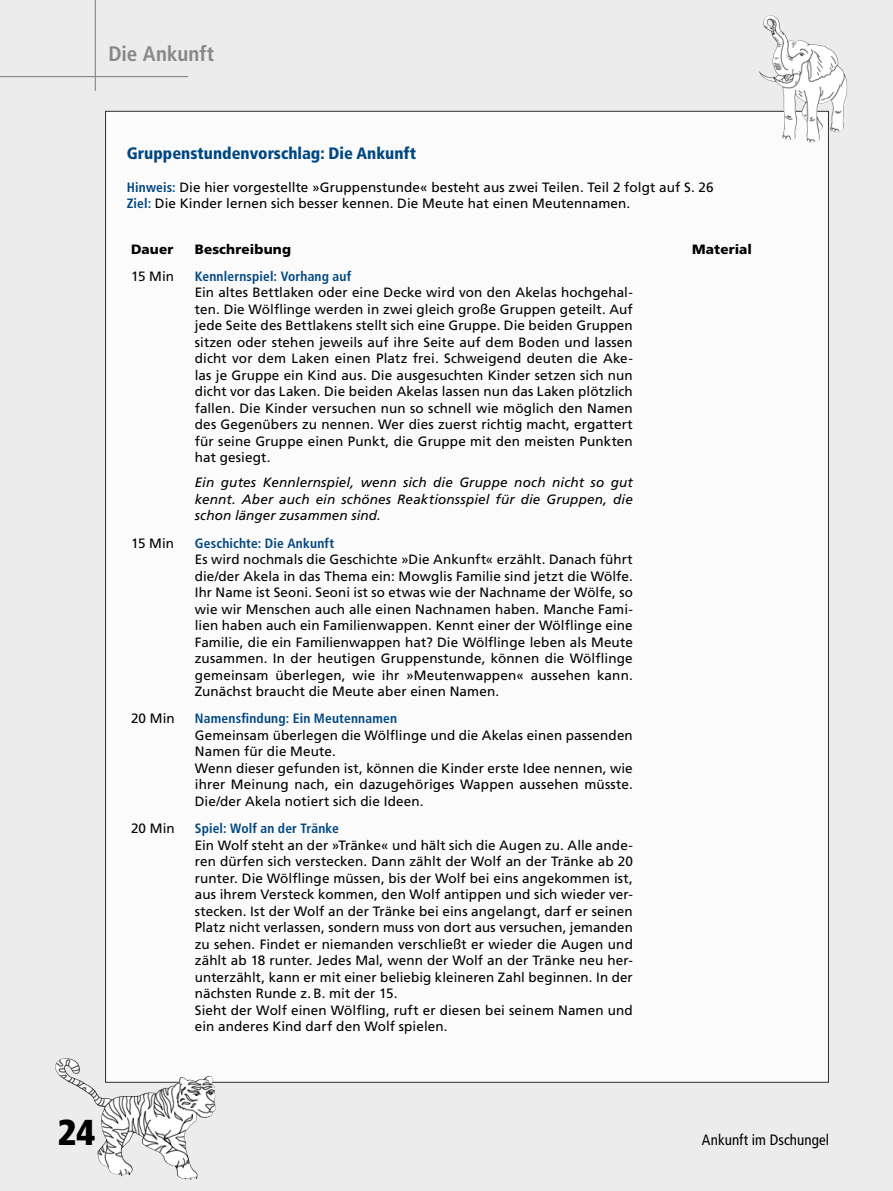
<style>
.page{position:relative;width:893px;height:1191px;background:#ececed}
.page>*{position:absolute;margin:0;border:0;box-sizing:border-box;transform-origin:0 0}
.t1{font:900 condensed 36px "Frutiger LT Std";color:#000}
.t2{font:700 condensed 21px "Frutiger LT Std";letter-spacing:.005em;color:#878786}
._3_blau{font:900 condensed 16.5px "Frutiger LT Std";color:#004782}
.t3{font:condensed 15px "Frutiger LT Std";letter-spacing:.005em;color:#000}
._5_Text{font:13.5px/16.5px "Frutiger LT Std";letter-spacing:.01em;color:#000;text-align:justify}
._7_Text_plus1_1{font:italic 13.5px/16.5px "Frutiger LT Std";letter-spacing:.01em;color:#000;text-align:justify}
._5_Text-2{font:700 condensed 13.5px "Frutiger LT Std";letter-spacing:.015em;color:#004782}
._5_Text-3{font:900 13.5px "Frutiger LT Std";letter-spacing:.01em;color:#000}
.s1{font-weight:700;font-stretch:condensed;color:#004782}
</style>
<div class="page">
<hr style="left:0;top:76px;width:188px;height:1px;background:#878786">
<hr style="left:95px;top:0;width:1px;height:91px;background:#878786">
<div style="left:106px;top:111px;width:722px;height:971px;background:#fff"></div>
<img style="left:763px;top:15px;width:8px;height:16px">
<img style="left:55px;top:1058px;width:10px;height:21px">
<h2 class="t2" style="left:108px;top:41px;width:107px">Die Ankunft</h2>
<p class="_3_blau" style="left:127px;top:143px;width:291px">Gruppenstundenvorschlag: Die Ankunft</p>
<p class="_5_Text" style="left:127px;top:179px;width:588px"><span class="s1">Hinweis:</span> Die hier vorgestellte »Gruppenstunde« besteht aus zwei Teilen. Teil 2 folgt auf S. 26</p>
<p class="_5_Text" style="left:127px;top:195px;width:505px"><span class="s1">Ziel:</span> Die Kinder lernen sich besser kennen. Die Meute hat einen Meutennamen.</p>
<p class="_5_Text-3" style="left:131px;top:241px;width:44px">Dauer</p>
<p class="_5_Text-3" style="left:195px;top:241px;width:98px">Beschreibung</p>
<p class="_5_Text-3" style="left:692px;top:241px;width:61px">Material</p>
<p class="_5_Text" style="left:131px;top:268px;width:45px">15 Min</p>
<p class="_5_Text-2" style="left:195px;top:268px;width:158px">Kennlernspiel: Vorhang auf</p>
<p class="_5_Text" style="left:195px;top:284px;width:440px">Ein altes Bettlaken oder eine Decke wird von den Akelas hochgehal&shy;ten. Die Wölflinge werden in zwei gleich große Gruppen geteilt. Auf jede Seite des Bettlakens stellt sich eine Gruppe. Die beiden Gruppen sitzen oder stehen jeweils auf ihre Seite auf dem Boden und lassen dicht vor dem Laken einen Platz frei. Schweigend deuten die Ake&shy;las je Gruppe ein Kind aus. Die ausgesuchten Kinder setzen sich nun dicht vor das Laken. Die beiden Akelas lassen nun das Laken plötzlich fallen. Die Kinder versuchen nun so schnell wie möglich den Namen des Gegenübers zu nennen. Wer dies zuerst richtig macht, ergattert für seine Gruppe einen Punkt, die Gruppe mit den meisten Punkten hat gesiegt.</p>
<p class="_7_Text_plus1_1" style="left:195px;top:474px;width:440px">Ein gutes Kennlernspiel, wenn sich die Gruppe noch nicht so gut kennt. Aber auch ein schönes Reaktionsspiel für die Gruppen, die schon länger zusammen sind.</p>
<p class="_5_Text" style="left:131px;top:535px;width:45px">15 Min</p>
<p class="_5_Text-2" style="left:195px;top:535px;width:141px">Geschichte: Die Ankunft</p>
<p class="_5_Text" style="left:195px;top:551px;width:439px">Es wird nochmals die Geschichte »Die Ankunft« erzählt. Danach führt die/der Akela in das Thema ein: Mowglis Familie sind jetzt die Wölfe.<br>Ihr Name ist Seoni. Seoni ist so etwas wie der Nachname der Wölfe, so wie wir Menschen auch alle einen Nachnamen haben. Manche Fami&shy;lien haben auch ein Familienwappen. Kennt einer der Wölflinge eine Familie, die ein Familienwappen hat? Die Wölflinge leben als Meute zusammen. In der heutigen Gruppenstunde, können die Wölflinge gemeinsam überlegen, wie ihr »Meutenwappen« aussehen kann.<br>Zunächst braucht die Meute aber einen Namen.</p>
<p class="_5_Text" style="left:131px;top:710px;width:45px">20 Min</p>
<p class="_5_Text-2" style="left:195px;top:710px;width:204px">Namensfindung: Ein Meutennamen</p>
<p class="_5_Text" style="left:195px;top:727px;width:439px">Gemeinsam überlegen die Wölflinge und die Akelas einen passenden<br>Namen für die Meute.</p>
<p class="_5_Text" style="left:195px;top:760px;width:439px">Wenn dieser gefunden ist, können die Kinder erste Idee nennen, wie ihrer Meinung nach, ein dazugehöriges Wappen aussehen müsste.<br>Die/der Akela notiert sich die Ideen.</p>
<p class="_5_Text" style="left:131px;top:820px;width:45px">20 Min</p>
<p class="_5_Text-2" style="left:195px;top:820px;width:145px">Spiel: Wolf an der Tränke</p>
<p class="_5_Text" style="left:195px;top:836px;width:440px">Ein Wolf steht an der »Tränke« und hält sich die Augen zu. Alle ande&shy;ren dürfen sich verstecken. Dann zählt der Wolf an der Tränke ab 20 runter. Die Wölflinge müssen, bis der Wolf bei eins angekommen ist, aus ihrem Versteck kommen, den Wolf antippen und sich wieder ver&shy;stecken. Ist der Wolf an der Tränke bei eins angelangt, darf er seinen Platz nicht verlassen, sondern muss von dort aus versuchen, jemanden zu sehen. Findet er niemanden verschließt er wieder die Augen und zählt ab 18 runter. Jedes Mal, wenn der Wolf an der Tränke neu her&shy;unterzählt, kann er mit einer beliebig kleineren Zahl beginnen. In der nächsten Runde z. B. mit der 15.</p>
<p class="_5_Text" style="left:195px;top:1001px;width:439px">Sieht der Wolf einen Wölfling, ruft er diesen bei seinem Namen und ein anderes Kind darf den Wolf spielen.</p>
<h1 class="t1" style="left:58px;top:1110px;width:39px">24</h1>
<p class="t3" style="left:702px;top:1131px;width:129px">Ankunft im Dschungel</p>
</div>
